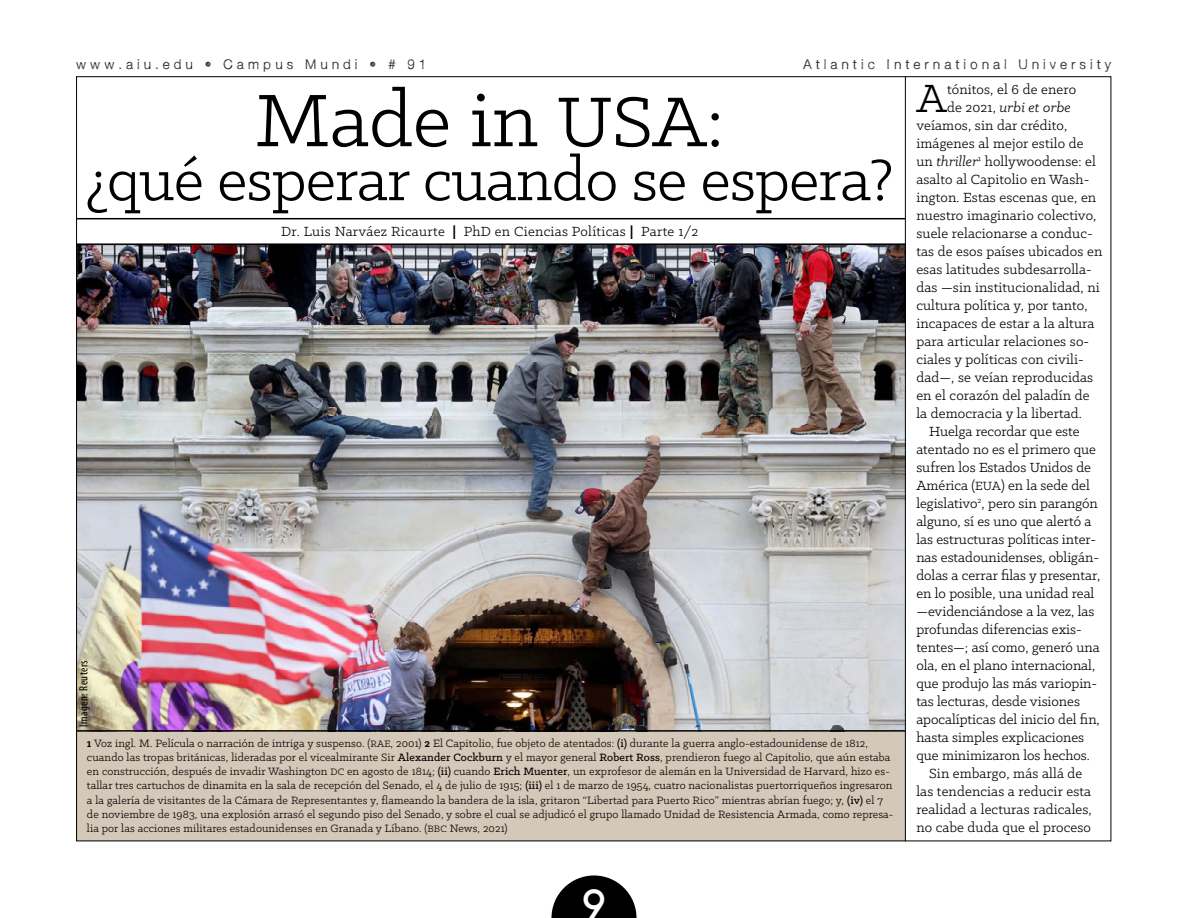
<style>
.page{position:relative;width:1188px;height:918px;background:#fff}
.page>*{position:absolute;margin:0;border:0;box-sizing:border-box;transform-origin:0 0}
.t1{font:84px "Klinic Slab";color:#000}
.t2{font:66px "Klinic Slab";color:#000}
.t3{font:45px "Sci Fly Sans";color:#fff}
.t4{font:44.55px "Klinic Slab";color:#000}
.t5{font:15px "Klinic Slab";color:#000}
.t6{font:italic 15px "Klinic Slab";color:#000}
.t7{font:300 13.5px "Sketchetik";letter-spacing:.3em;color:#000}
.t8{font:12px/14.2px "Klinic Slab";letter-spacing:.01em;color:#000}
.t9{font:condensed 12px "Myriad Pro";letter-spacing:.04em;color:#000}
.s1{font-size:79.5px}
.s2{font-style:normal}
.s3{font-style:italic}
.s4{font-size:13.5px}
.s5{font-weight:700}
.s6{font-size:10.5px}
.s7{font-weight:500}
</style>
<div class="page">
<div style="left:77px;top:732px;width:829px;height:109px;background:#d4c8b8"></div>
<img style="left:78px;top:245px;width:827px;height:485px">
<svg style="left:551px;top:875px;width:86px;height:43px"></svg>
<hr style="left:905px;top:76px;width:1px;height:765px;background:#000">
<hr style="left:77px;top:243px;width:829px;height:2px;background:#000">
<hr style="left:77px;top:218px;width:828px;height:1px;background:#000">
<hr style="left:77px;top:730px;width:828px;height:2px;background:#000">
<p class="t7" style="left:76px;top:55px;width:352px">www.aiu.edu • Campus Mundi • # 91</p>
<p class="t7" style="left:803px;top:55px;width:310px">Atlantic International University</p>
<h3 class="t4" style="left:916px;top:70px;width:32px">A</h3>
<p class="t5" style="left:947px;top:80px;width:131px">tónitos, el 6 de enero</p>
<h1 class="t1" style="left:255px;top:67px;width:470px">Made in <span class="s1">USA</span>:</h1>
<h2 class="t2" style="left:85px;top:138px;width:810px">¿qué esperar cuando se espera?</h2>
<p class="t6" style="left:947px;top:98px;width:125px"><span class="s2">de 2021,</span> urbi et orbe</p>
<p class="t5" style="left:916px;top:116px;width:153px">veíamos, sin dar crédito,</p>
<p class="t5" style="left:916px;top:134px;width:169px">imágenes al mejor estilo de</p>
<p class="t5" style="left:916px;top:152px;width:181px">un <span class="s3">thriller</span><sup>1</sup> hollywoodense: el</p>
<p class="t5" style="left:916px;top:170px;width:174px">asalto al Capitolio en Wash-</p>
<p class="t5" style="left:916px;top:188px;width:181px">ington. Estas escenas que, en</p>
<p class="t5" style="left:916px;top:206px;width:182px">nuestro imaginario colectivo,</p>
<p class="t5" style="left:916px;top:224px;width:178px">suele relacionarse a conduc-</p>
<p class="t5" style="left:916px;top:242px;width:187px">tas de esos países ubicados en</p>
<p class="t5" style="left:916px;top:260px;width:177px">esas latitudes subdesarrolla-</p>
<p class="t5" style="left:916px;top:278px;width:185px">das —sin institucionalidad, ni</p>
<p class="t5" style="left:916px;top:296px;width:173px">cultura política y, por tanto,</p>
<p class="t5" style="left:916px;top:314px;width:180px">incapaces de estar a la altura</p>
<p class="t5" style="left:916px;top:332px;width:174px">para articular relaciones so-</p>
<p class="t5" style="left:916px;top:350px;width:169px">ciales y políticas con civili-</p>
<p class="t5" style="left:916px;top:368px;width:178px">dad—, se veían reproducidas</p>
<p class="t5" style="left:916px;top:386px;width:175px">en el corazón del paladín de</p>
<p class="t5" style="left:916px;top:404px;width:167px">la democracia y la libertad.</p>
<p class="t5" style="left:929px;top:422px;width:152px">Huelga recordar que este</p>
<p class="t5" style="left:916px;top:440px;width:181px">atentado no es el primero que</p>
<p class="t5" style="left:916px;top:458px;width:176px">sufren los Estados Unidos de</p>
<p class="t5" style="left:916px;top:476px;width:175px">América (<span class="s4">EUA</span>) en la sede del</p>
<p class="t5" style="left:916px;top:494px;width:183px">legislativo<sup>2</sup>, pero sin parangón</p>
<p class="t5" style="left:916px;top:512px;width:177px">alguno, sí es uno que alertó a</p>
<p class="t5" style="left:916px;top:530px;width:181px">las estructuras políticas inter-</p>
<p class="t5" style="left:916px;top:548px;width:184px">nas estadounidenses, obligán-</p>
<p class="t5" style="left:916px;top:566px;width:185px">dolas a cerrar filas y presentar,</p>
<p class="t5" style="left:916px;top:584px;width:180px">en lo posible, una unidad real</p>
<p class="t5" style="left:916px;top:602px;width:180px">—evidenciándose a la vez, las</p>
<p class="t5" style="left:916px;top:620px;width:167px">profundas diferencias exis-</p>
<p class="t5" style="left:916px;top:638px;width:185px">tentes—; así como, generó una</p>
<p class="t5" style="left:916px;top:656px;width:180px">ola, en el plano internacional,</p>
<p class="t5" style="left:916px;top:674px;width:182px">que produjo las más variopin-</p>
<p class="t5" style="left:916px;top:692px;width:165px">tas lecturas, desde visiones</p>
<p class="t5" style="left:916px;top:710px;width:185px">apocalípticas del inicio del fin,</p>
<p class="t5" style="left:916px;top:728px;width:169px">hasta simples explicaciones</p>
<p class="t5" style="left:916px;top:746px;width:175px">que minimizaron los hechos.</p>
<p class="t5" style="left:929px;top:764px;width:155px">Sin embargo, más allá de</p>
<p class="t5" style="left:916px;top:782px;width:176px">las tendencias a reducir esta</p>
<p class="t5" style="left:916px;top:800px;width:177px">realidad a lecturas radicales,</p>
<p class="t5" style="left:916px;top:818px;width:176px">no cabe duda que el proceso</p>
<p class="t5" style="left:281px;top:221px;width:419px">Dr. Luis Narváez Ricaurte <span class="s5">|</span> PhD en Ciencias Políticas <span class="s5">|</span> Parte 1/2</p>
<p class="t9" style="left:76px;top:727px;width:68px;rotate:-90deg">Imagen: Reuters</p>
<p class="t8" style="left:87px;top:735px;width:808px"><span class="s5">1</span> Voz ingl. M. Película o narración de intriga y suspenso. (<span class="s6">RAE</span>, 2001) <span class="s5">2</span> El Capitolio, fue objeto de atentados: <span class="s7">(i)</span> durante la guerra anglo-estadounidense de 1812, cuando las tropas británicas, lideradas por el vicealmirante Sir <span class="s7">Alexander Cockburn</span> y el mayor general <span class="s7">Robert Ross</span>, prendieron fuego al Capitolio, que aún estaba en construcción, después de invadir Washington <span class="s6">DC</span> en agosto de 1814; <span class="s7">(ii)</span> cuando <span class="s7">Erich Muenter</span>, un exprofesor de alemán en la Universidad de Harvard, hizo es&shy;tallar tres cartuchos de dinamita en la sala de recepción del Senado, el 4 de julio de 1915; <span class="s7">(iii)</span> el 1 de marzo de 1954, cuatro nacionalistas puertorriqueños ingresaron a la galería de visitantes de la Cámara de Representantes y, flameando la bandera de la isla, gritaron “Libertad para Puerto Rico” mientras abrían fuego; y, <span class="s7">(iv)</span> el 7 de noviembre de 1983, una explosión arrasó el segundo piso del Senado, y sobre el cual se adjudicó el grupo llamado Unidad de Resistencia Armada, como represa&shy;lia por las acciones militares estadounidenses en Granada y Líbano. (<span class="s6">BBC</span> News, 2021)</p>
<h3 class="t3" style="left:581px;top:878px;width:27px">9</h3>
</div>
